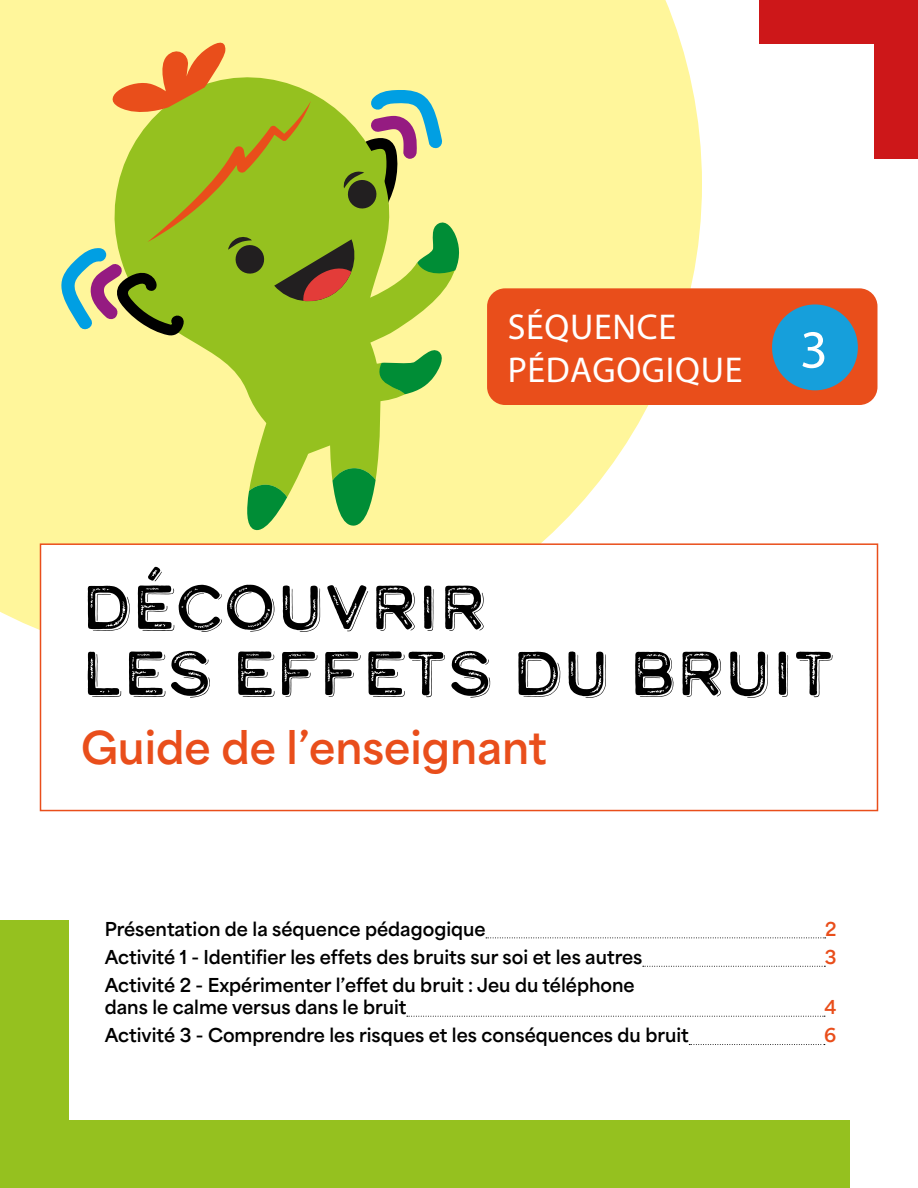
<style>
.page{position:relative;width:918px;height:1188px;background:#fff}
.page>*{position:absolute;margin:0;border:0;box-sizing:border-box;transform-origin:0 0}
.t1{font:61.5px/66px "Calder Dark Grit Shadow";color:#000}
.t2{font:700 42.6px "Area Normal";color:#e94e1b}
.t3{font:36px/43.2px "Myriad Pro";letter-spacing:.02em;color:#fff}
.t4{font:700 18px/21.6px "Area Normal";color:#000}
.t5{font:700 18px "Area Normal";color:#e94e1b}
</style>
<div class="page">
<div style="left:759px;top:0;width:159px;height:43px;background:#cd1719"></div>
<div style="left:875px;top:0;width:43px;height:159px;background:#cd1719"></div>
<div style="left:0;top:920px;width:68px;height:268px;background:#95c11f"></div>
<div style="left:40px;top:1120px;width:810px;height:68px;background:#95c11f"></div>
<svg style="left:0;top:0;width:702px;height:665px;background:#fff7a6"></svg>
<div style="left:40px;top:543px;width:838px;height:268px;background:#fff;border:2px solid #e94e1b"></div>
<svg style="left:60px;top:38px;width:401px;height:496px;background:#c4d062"></svg>
<div style="left:487px;top:288px;width:391px;height:117px;background:#e94e1b;border-radius:18px"></div>
<div style="left:772px;top:304px;width:86px;height:86px;background:#169fdb;border-radius:50%"></div>
<svg style="left:486px;top:938px;width:340px;height:1px"></svg>
<svg style="left:643px;top:966px;width:182px;height:1px"></svg>
<svg style="left:407px;top:1016px;width:418px;height:1px"></svg>
<svg style="left:689px;top:1044px;width:136px;height:1px"></svg>
<h3 class="t3" style="left:508px;top:304px;width:322px">SÉQUENCE<br>PÉDAGOGIQUE <sup>3</sup></h3>
<h1 class="t1" style="left:81px;top:574px;width:754px">DÉCOUVRIR<br>LES EFFETS DU BRUIT</h1>
<h2 class="t2" style="left:81px;top:710px;width:467px">Guide de l’enseignant</h2>
<p class="t4" style="left:105px;top:916px;width:382px">Présentation de la séquence pédagogique</p>
<p class="t5" style="left:825px;top:913px;width:13px">2</p>
<p class="t4" style="left:105px;top:944px;width:539px">Activité 1 - Identifier les effets des bruits sur soi et les autres</p>
<p class="t5" style="left:825px;top:941px;width:13px">3</p>
<p class="t4" style="left:105px;top:973px;width:532px">Activité 2 - Expérimenter l’effet du bruit : Jeu du téléphone dans le calme versus dans le bruit</p>
<p class="t5" style="left:824px;top:991px;width:14px">4</p>
<p class="t4" style="left:105px;top:1023px;width:586px">Activité 3 - Comprendre les risques et les conséquences du bruit</p>
<p class="t5" style="left:824px;top:1019px;width:14px">6</p>
</div>
